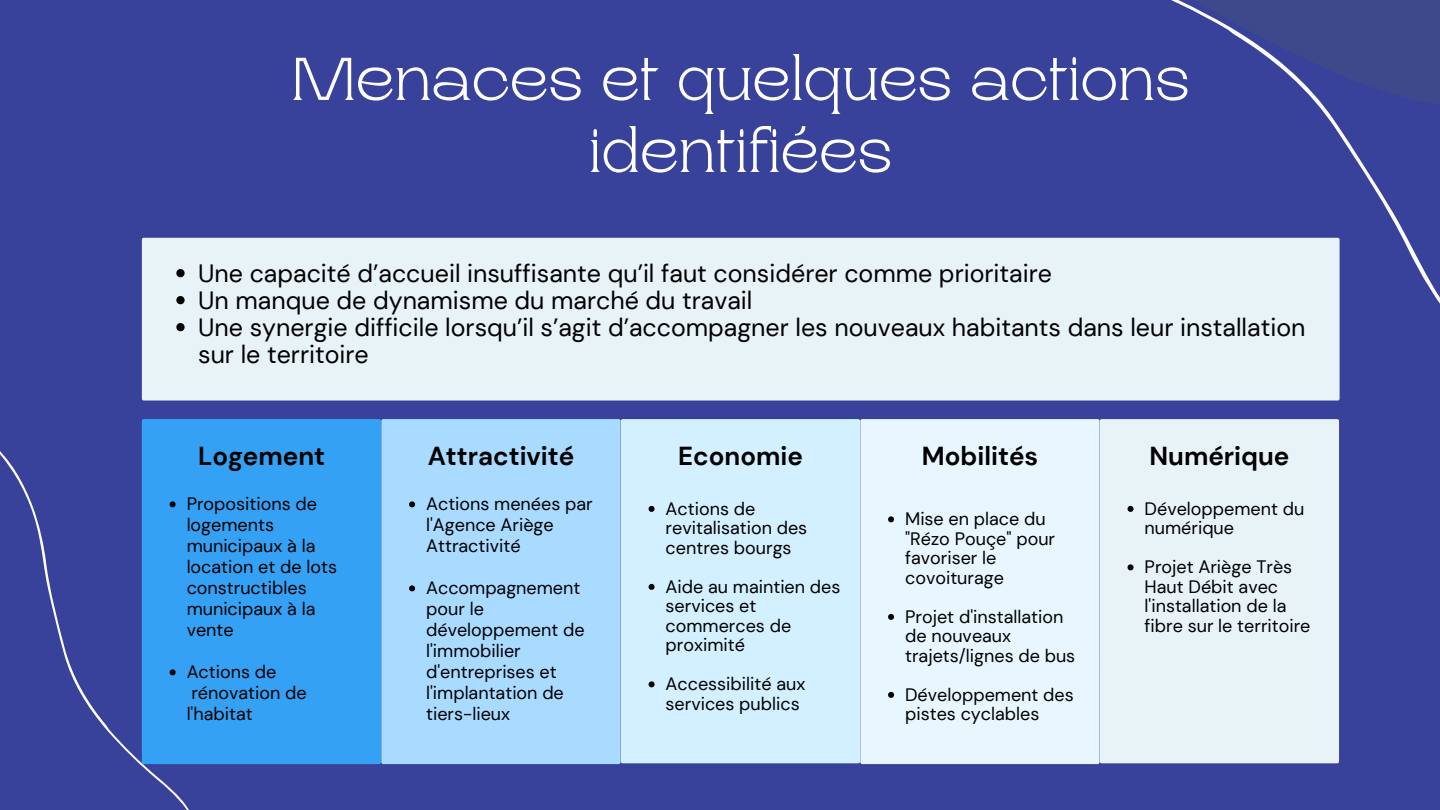
<style>
.page{position:relative;width:1440px;height:810px;background:#39429b}
.page>*{position:absolute;margin:0;border:0;box-sizing:border-box;transform-origin:0 0}
.t1{font:300 60.2px/72px "Rasputin";color:#fff;text-align:center}
.t2{font:700 26px "DM Sans";color:#000}
.t3{font:25px/27px "DM Sans";color:#000}
.t4{font:18px/21px "DM Sans";color:#000}
</style>
<div class="page">
<svg style="left:925px;top:0;width:515px;height:420px"></svg>
<svg style="left:0;top:382px;width:189px;height:428px"></svg>
<div style="left:142px;top:419px;width:239px;height:345px;background:#35a1f4;border-radius:2px"></div>
<svg style="left:170px;top:501px;width:6px;height:6px"></svg>
<svg style="left:170px;top:669px;width:6px;height:6px"></svg>
<div style="left:860px;top:419px;width:240px;height:345px;background:#e8f7ff;border-radius:2px"></div>
<svg style="left:888px;top:516px;width:6px;height:6px"></svg>
<svg style="left:888px;top:614px;width:6px;height:6px"></svg>
<svg style="left:888px;top:692px;width:6px;height:6px"></svg>
<div style="left:621px;top:419px;width:239px;height:344px;background:#d2f0ff;border-radius:2px"></div>
<svg style="left:649px;top:506px;width:6px;height:6px"></svg>
<svg style="left:649px;top:584px;width:6px;height:6px"></svg>
<svg style="left:649px;top:681px;width:6px;height:6px"></svg>
<div style="left:381px;top:419px;width:240px;height:345px;background:#a9daff;border-radius:2px"></div>
<svg style="left:409px;top:501px;width:6px;height:6px"></svg>
<svg style="left:409px;top:585px;width:6px;height:6px"></svg>
<div style="left:1100px;top:419px;width:239px;height:344px;background:#e8f3f8;border-radius:2px"></div>
<svg style="left:1128px;top:506px;width:6px;height:6px"></svg>
<svg style="left:1128px;top:564px;width:6px;height:6px"></svg>
<div style="left:142px;top:238px;width:1198px;height:163px;background:#e8f3f8;border-radius:2px"></div>
<svg style="left:176px;top:269px;width:9px;height:8px"></svg>
<svg style="left:176px;top:296px;width:9px;height:8px"></svg>
<svg style="left:176px;top:323px;width:9px;height:8px"></svg>
<h1 class="t1" style="left:291px;top:44px;width:900px">Menaces et quelques actions identifiées</h1>
<p class="t3" style="left:198px;top:260px;width:1109px">Une capacité d’accueil insuffisante qu’il faut considérer comme prioritaire<br>Un manque de dynamisme du marché du travail<br>Une synergie difficile lorsqu’il s’agit d’accompagner les nouveaux habitants dans leur installation sur le territoire</p>
<h2 class="t2" style="left:198px;top:439px;width:129px">Logement</h2>
<p class="t4" style="left:187px;top:494px;width:152px">Propositions de logements municipaux à la location et de lots constructibles municipaux à la vente</p>
<p class="t4" style="left:187px;top:662px;width:122px">Actions de rénovation de l'habitat</p>
<h2 class="t2" style="left:428px;top:439px;width:148px">Attractivité</h2>
<p class="t4" style="left:426px;top:494px;width:168px">Actions menées par l'Agence Ariège<br>Attractivité</p>
<p class="t4" style="left:426px;top:578px;width:160px">Accompagnement pour le développement de l'immobilier d'entreprises et l'implantation de tiers-lieux</p>
<h2 class="t2" style="left:678px;top:439px;width:126px">Economie</h2>
<p class="t4" style="left:666px;top:499px;width:143px;line-height:19.5px">Actions de revitalisation des centres bourgs</p>
<p class="t4" style="left:666px;top:577px;width:176px;line-height:19.5px">Aide au maintien des services et commerces de proximité</p>
<p class="t4" style="left:666px;top:675px;width:141px;line-height:19.5px">Accessibilité aux services publics</p>
<h2 class="t2" style="left:922px;top:439px;width:118px">Mobilités</h2>
<p class="t4" style="left:905px;top:510px;width:152px;line-height:19.5px">Mise en place du "Rézo Pouçe" pour favoriser le covoiturage</p>
<p class="t4" style="left:905px;top:607px;width:172px;line-height:19.5px">Projet d'installation de nouveaux trajets/lignes de bus</p>
<p class="t4" style="left:905px;top:685px;width:170px;line-height:19.5px">Développement des pistes cyclables</p>
<h2 class="t2" style="left:1150px;top:439px;width:141px">Numérique</h2>
<p class="t4" style="left:1145px;top:499px;width:161px;line-height:19.5px">Développement du numérique</p>
<p class="t4" style="left:1145px;top:558px;width:167px;line-height:19.5px">Projet Ariège Très<br>Haut Débit avec l'installation de la fibre sur le territoire</p>
</div>
